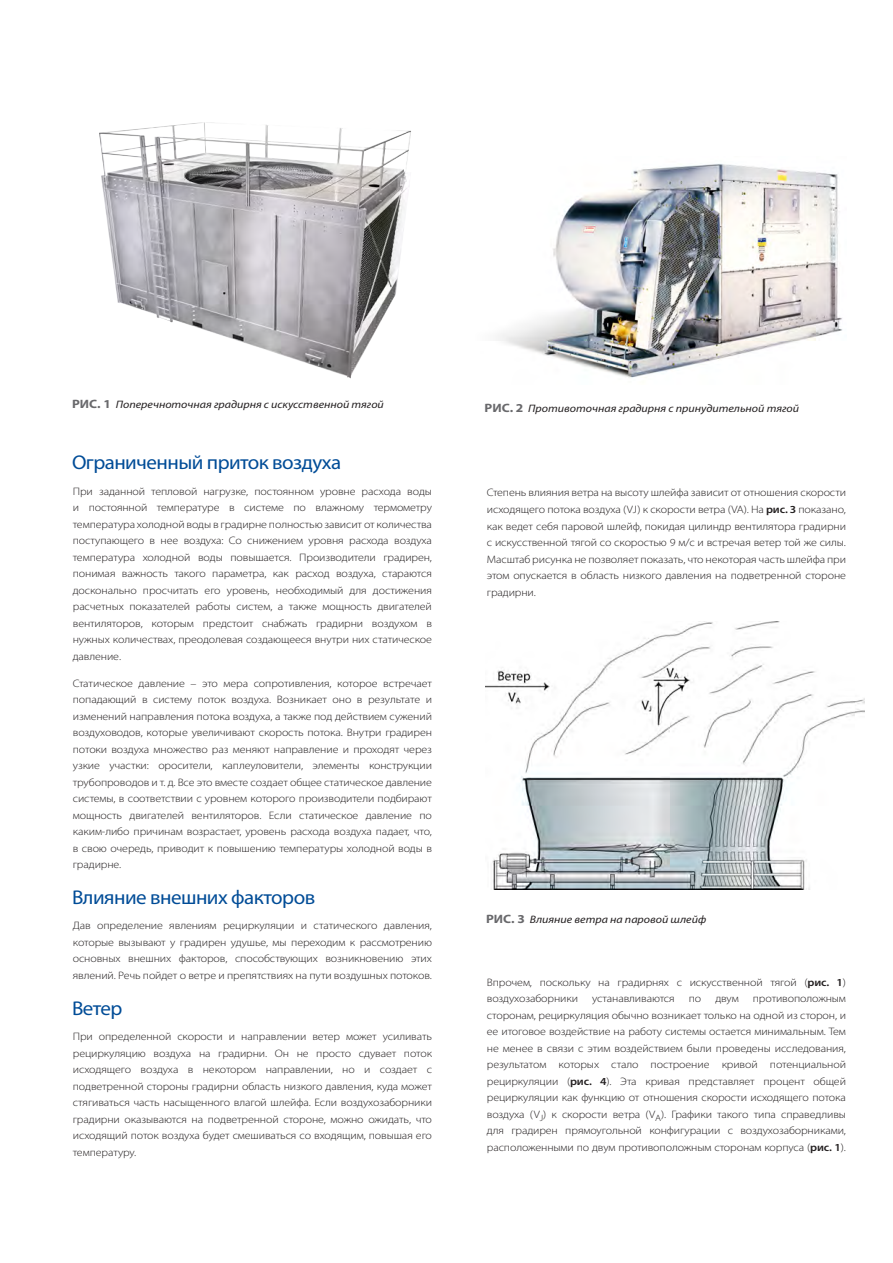
<style>
.page{position:relative;width:893px;height:1263px;background:#fff}
.page>*{position:absolute;margin:0;border:0;box-sizing:border-box;transform-origin:0 0}
.Paragraph_Title{font:19.95px "Myriad Pro";letter-spacing:-.025em;color:#004c97;scale:1.05 1}
.body{font:300 10.8px/16.5px "Myriad Pro";letter-spacing:-.01em;color:#231f20;text-align:justify;scale:1.11 1}
.Fig{font:italic 10.8px "Myriad Pro";color:#231f20;scale:1.11 1}
.s1{font-weight:700;font-style:normal;font-size:12.15px;color:#69696c}
.s2{font-weight:600}
</style>
<div class="page">
<img style="left:99px;top:122px;width:312px;height:256px">
<img style="left:498px;top:164px;width:345px;height:214px">
<img style="left:486px;top:621px;width:378px;height:268px">
<p class="Fig" style="left:72px;top:398px;width:283px"><span class="s1">РИС. 1</span> Поперечноточная градирня с искусственной тягой</p>
<p class="Fig" style="left:484px;top:402px;width:285px"><span class="s1">РИС. 2</span> Противоточная градирня с принудительной тягой</p>
<p class="Paragraph_Title" style="left:72px;top:450px;width:258px">Ограниченный приток воздуха</p>
<p class="body" style="left:73px;top:483px;width:325px">При заданной тепловой нагрузке, постоянном уровне расхода воды и постоянной температуре в системе по влажному термометру температура холодной воды в градирне полностью зависит от количества поступающего в нее воздуха: Со снижением уровня расхода воздуха температура холодной воды повышается. Производители градирен, понимая важность такого параметра, как расход воздуха, стараются досконально просчитать его уровень, необходимый для достижения расчетных показателей работы систем, а также мощность двигателей вентиляторов, которым предстоит снабжать градирни воздухом в нужных количествах, преодолевая создающееся внутри них статическое давление.</p>
<p class="body" style="left:73px;top:675px;width:325px">Статическое давление – это мера сопротивления, которое встречает попадающий в систему поток воздуха. Возникает оно в результате и изменений направления потока воздуха, а также под действием сужений воздуховодов, которые увеличивают скорость потока. Внутри градирен потоки воздуха множество раз меняют направление и проходят через узкие участки: оросители, каплеуловители, элементы конструкции трубопроводов и т. д. Все это вместе создает общее статическое давление системы, в соответствии с уровнем которого производители подбирают мощность двигателей вентиляторов. Если статическое давление по каким-либо причинам возрастает, уровень расхода воздуха падает, что, в свою очередь, приводит к повышению температуры холодной воды в градирне.</p>
<p class="Paragraph_Title" style="left:72px;top:885px;width:233px">Влияние внешних факторов</p>
<p class="body" style="left:73px;top:917px;width:325px">Дав определение явлениям рециркуляции и статического давления, которые вызывают у градирен удушье, мы переходим к рассмотрению основных внешних факторов, способствующих возникновению этих явлений. Речь пойдет о ветре и препятствиях на пути воздушных потоков.</p>
<p class="Paragraph_Title" style="left:72px;top:995px;width:50px">Ветер</p>
<p class="body" style="left:73px;top:1028px;width:325px">При определенной скорости и направлении ветер может усиливать рециркуляцию воздуха на градирни. Он не просто сдувает поток исходящего воздуха в некотором направлении, но и создает с подветренной стороны градирни область низкого давления, куда может стягиваться часть насыщенного влагой шлейфа. Если воздухозаборники градирни оказываются на подветренной стороне, можно ожидать, что исходящий поток воздуха будет смешиваться со входящим, повышая его температуру.</p>
<p class="body" style="left:487px;top:484px;width:325px">Степень влияния ветра на высоту шлейфа зависит от отношения скорости исходящего потока воздуха (VJ) к скорости ветра (VA). На <span class="s2">рис. 3</span> показано, как ведет себя паровой шлейф, покидая цилиндр вентилятора градирни с искусственной тягой со скоростью 9 м/с и встречая ветер той же силы.<br>Масштаб рисунка не позволяет показать, что некоторая часть шлейфа при этом опускается в область низкого давления на подветренной стороне градирни.</p>
<p class="Fig" style="left:486px;top:913px;width:200px"><span class="s1">РИС. 3</span> Влияние ветра на паровой шлейф</p>
<p class="body" style="left:487px;top:973px;width:325px">Впрочем, поскольку на градирнях с искусственной тягой (<span class="s2">рис. 1</span>) воздухозаборники</p>
<p class="body" style="left:487px;top:990px;width:325px;text-indent:266px">противоположным сторонам, рециркуляция обычно возникает только на одной из сторон, и ее итоговое воздействие на работу системы остается минимальным. Тем не менее в связи с этим воздействием были проведены исследования, результатом которых стало построение кривой потенциальной рециркуляции (<span class="s2">рис. 4</span>). Эта кривая представляет процент общей рециркуляции как функцию от отношения скорости исходящего потока воздуха (V<sub>J</sub>) к скорости ветра (V<sub>A</sub>). Графики такого типа справедливы для градирен прямоугольной конфигурации с воздухозаборниками, расположенными по двум противоположным сторонам корпуса (<span class="s2">рис. 1</span>).</p>
<p class="body" style="left:592px;top:990px;width:76px">устанавливаются</p>
<p class="body" style="left:689px;top:990px;width:13px">по</p>
<p class="body" style="left:715px;top:990px;width:23px">двум</p>
</div>
